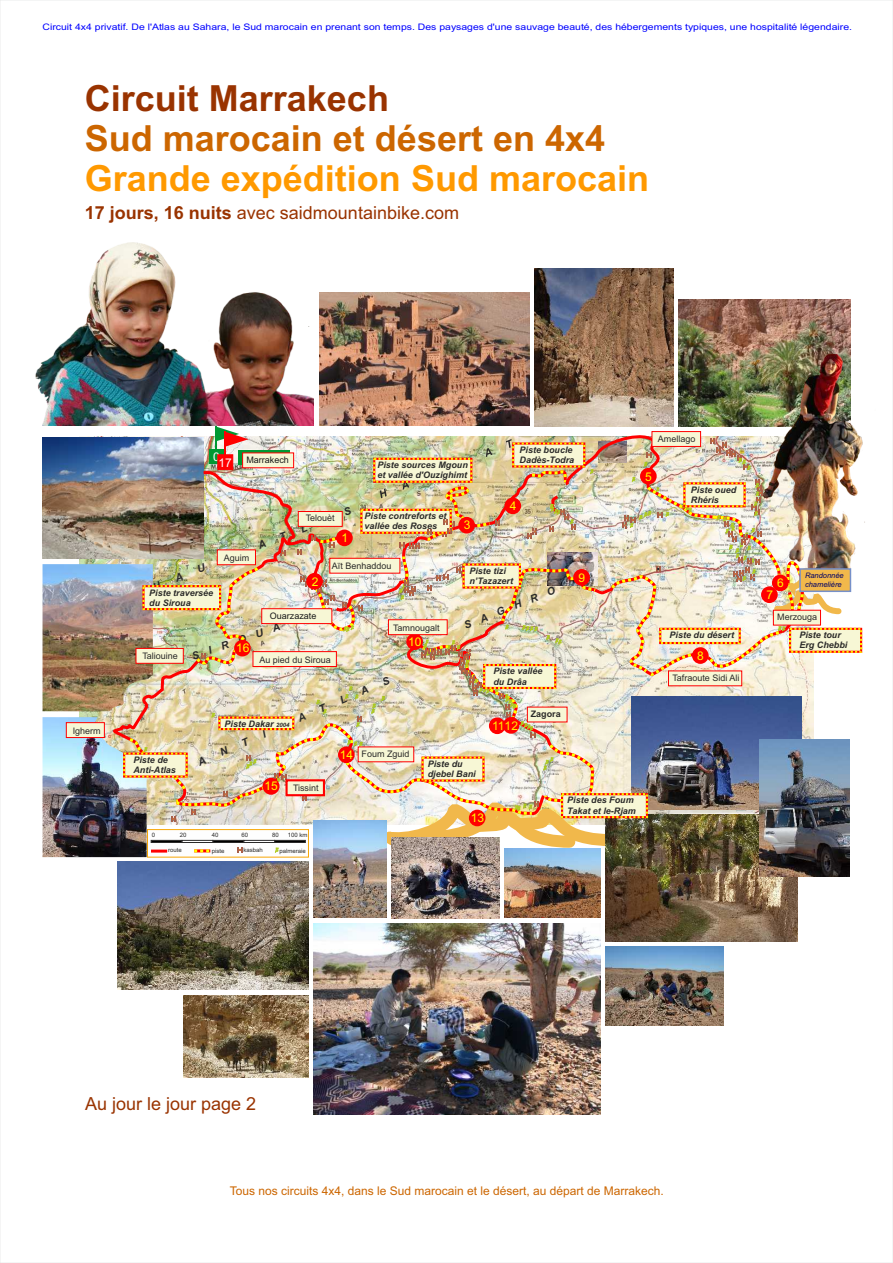
<style>
.page{position:relative;width:893px;height:1263px;background:#fff}
.page>*{position:absolute;margin:0;border:0;box-sizing:border-box;transform-origin:0 0}
.t1{font:700 36px "Arial";color:#f90}
.t2{font:700 36px "Arial";color:#c60}
.t3{font:700 36px "Arial";color:#930}
.t4{font:18px "Arial";color:#930}
.t5{font:12px "Arial";color:#c60}
.t6{font:12px "Arial";color:#ff0}
.t7{font:12px "Arial";color:#ffed00}
.t8{font:12px "Arial";color:#fff}
.t9{font:italic 700 10.5px "Arial";color:#2b2a29}
.t10{font:italic 700 9px/10.1px "Arial";color:#2b2a29}
.t11{font:9px "Arial Narrow";color:#00f;scale:1.42 1}
.t12{font:9px "Arial";color:#2b2a29}
.t13{font:9px "Arial";color:#191919}
.t14{font:700 9px "Arial";color:#2b2a29}
.t15{font:italic 7.5px/8.4px "Arial";color:#006}
.t16{font:6px "Arial";color:#2b2a29}
.s1{font-weight:700}
.s2{font-size:12px;color:#fff}
.s3{font-size:6px}
</style>
<div class="page">
<div style="left:789px;top:628px;width:73px;height:25px;background:#f7f7d5"></div>
<div style="left:789px;top:628px;width:73px;height:25px;border:2px dashed #ffed00"></div>
<img style="left:43px;top:438px;width:68px;height:120px">
<img style="left:43px;top:564px;width:68px;height:147px">
<img style="left:43px;top:717px;width:104px;height:140px">
<img style="left:320px;top:293px;width:209px;height:133px">
<img style="left:535px;top:268px;width:139px;height:158px">
<img style="left:35px;top:242px;width:279px;height:184px">
<img style="left:679px;top:299px;width:171px;height:127px">
<img style="left:757px;top:354px;width:108px;height:215px">
<img style="left:505px;top:854px;width:96px;height:64px">
<img style="left:117px;top:862px;width:191px;height:127px">
<img style="left:606px;top:854px;width:191px;height:88px">
<img style="left:184px;top:995px;width:124px;height:83px">
<img style="left:391px;top:854px;width:108px;height:64px">
<img style="left:314px;top:854px;width:72px;height:64px">
<img style="left:314px;top:923px;width:287px;height:192px">
<img style="left:605px;top:947px;width:118px;height:78px">
<img style="left:760px;top:740px;width:89px;height:136px">
<div style="left:66px;top:722px;width:39px;height:16px;background:#f7f7d5;border:1px solid #f00"></div>
<div style="left:799px;top:568px;width:52px;height:24px;background:#f1b84b;border:2px solid #7690c9"></div>
<img style="left:111px;top:426px;width:733px;height:428px">
<p class="t11" style="left:43px;top:23px;width:572px">Circuit 4x4 privatif. De l'Atlas au Sahara, le Sud marocain en prenant son temps. Des paysages d'une sauvage beauté, des hébergements typiques, une hospitalité légendaire.</p>
<h1 class="t3" style="left:85px;top:85px;width:306px">Circuit Marrakech</h1>
<h1 class="t2" style="left:85px;top:125px;width:522px">Sud marocain et désert en 4x4</h1>
<h1 class="t1" style="left:85px;top:165px;width:566px">Grande expédition Sud marocain</h1>
<h2 class="t4" style="left:85px;top:206px;width:376px"><span class="s1">17 jours, 16 nuits</span> avec saidmountainbike.com</h2>
<p class="t12" style="left:658px;top:435px;width:39px">Amellago</p>
<p class="t12" style="left:73px;top:727px;width:30px">Igherm</p>
<h3 class="t8" style="left:213px;top:452px;width:8px">0</h3>
<p class="t13" style="left:218px;top:457px;width:72px"><span class="s2">17</span> Marrakech</p>
<p class="t12" style="left:306px;top:514px;width:31px">Telouèt</p>
<h3 class="t6" style="left:342px;top:533px;width:8px">1</h3>
<p class="t10" style="left:377px;top:461px;width:92px">Piste sources Mgoun et vallée d'Ouzighimt</p>
<p class="t10" style="left:365px;top:512px;width:84px">Piste contreforts et vallée des Roses</p>
<h3 class="t6" style="left:464px;top:520px;width:8px">3</h3>
<p class="t10" style="left:520px;top:446px;width:56px">Piste boucle<br>Dadès-Todra</p>
<h3 class="t6" style="left:510px;top:501px;width:8px">4</h3>
<p class="t12" style="left:224px;top:554px;width:27px">Aguim</p>
<p class="t10" style="left:149px;top:588px;width:66px">Piste traversée du Siroua</p>
<h3 class="t6" style="left:312px;top:577px;width:8px">2</h3>
<p class="t13" style="left:270px;top:612px;width:48px">Ouarzazate</p>
<p class="t12" style="left:332px;top:562px;width:61px">Aït Benhaddou</p>
<p class="t12" style="left:142px;top:653px;width:37px">Taliouine</p>
<p class="t9" style="left:191px;top:653px;width:94px;rotate:-19deg">SIROUA</p>
<h3 class="t6" style="left:236px;top:644px;width:15px">16</h3>
<p class="t12" style="left:259px;top:656px;width:73px">Au pied du Siroua</p>
<p class="t12" style="left:393px;top:624px;width:48px">Tamnougalt</p>
<h3 class="t6" style="left:408px;top:637px;width:15px">10</h3>
<p class="t10" style="left:469px;top:567px;width:45px">Piste tizi n’Tazazert</p>
<p class="t9" style="left:463px;top:622px;width:99px;rotate:-22deg">SAGHRO</p>
<p class="t10" style="left:493px;top:667px;width:51px">Piste vallée du Drâa</p>
<h3 class="t6" style="left:579px;top:573px;width:8px">9</h3>
<h3 class="t6" style="left:645px;top:472px;width:8px">5</h3>
<p class="t10" style="left:133px;top:756px;width:44px">Piste de<br>Anti-Atlas</p>
<p class="t10" style="left:225px;top:719px;width:66px">Piste Dakar <span class="s3">2004</span></p>
<h3 class="t6" style="left:265px;top:782px;width:15px">15</h3>
<p class="t12" style="left:293px;top:785px;width:27px">Tissint</p>
<p class="t16" style="left:152px;top:833px;width:5px">0</p>
<p class="t16" style="left:180px;top:833px;width:8px">20</p>
<p class="t16" style="left:212px;top:832px;width:8px">40</p>
<p class="t16" style="left:241px;top:832px;width:8px">60</p>
<p class="t16" style="left:272px;top:832px;width:8px">80</p>
<p class="t16" style="left:288px;top:832px;width:21px">100 km</p>
<p class="t16" style="left:243px;top:848px;width:21px">kasbah</p>
<p class="t16" style="left:280px;top:848px;width:28px">palmeraie</p>
<p class="t16" style="left:168px;top:848px;width:15px">route</p>
<p class="t16" style="left:212px;top:848px;width:14px">piste</p>
<h3 class="t6" style="left:340px;top:750px;width:15px">14</h3>
<p class="t12" style="left:362px;top:751px;width:50px">Foum Zguid</p>
<p class="t10" style="left:428px;top:759px;width:50px">Piste du djebel Bani</p>
<h3 class="t7" style="left:492px;top:721px;width:27px">1112</h3>
<h3 class="t6" style="left:471px;top:813px;width:15px">13</h3>
<p class="t14" style="left:531px;top:711px;width:32px">Zagora</p>
<p class="t10" style="left:567px;top:796px;width:70px">Piste des Foum<br>Takat et le-Rjam</p>
<p class="t10" style="left:691px;top:485px;width:47px">Piste oued<br>Rhéris</p>
<p class="t10" style="left:669px;top:631px;width:66px">Piste du désert</p>
<h3 class="t6" style="left:697px;top:651px;width:8px">8</h3>
<p class="t12" style="left:672px;top:674px;width:69px">Tafraoute Sidi Ali</p>
<h3 class="t6" style="left:777px;top:578px;width:8px">6</h3>
<h3 class="t6" style="left:766px;top:590px;width:8px">7</h3>
<p class="t15" style="left:805px;top:572px;width:40px">Randonnée chamelière</p>
<p class="t12" style="left:777px;top:614px;width:42px">Merzouga</p>
<p class="t10" style="left:799px;top:631px;width:50px">Piste tour<br>Erg Chebbi</p>
<h2 class="t4" style="left:85px;top:1097px;width:173px">Au jour le jour page 2</h2>
<h3 class="t5" style="left:230px;top:1186px;width:436px">Tous nos circuits 4x4, dans le Sud marocain et le désert, au départ de Marrakech.</h3>
</div>
